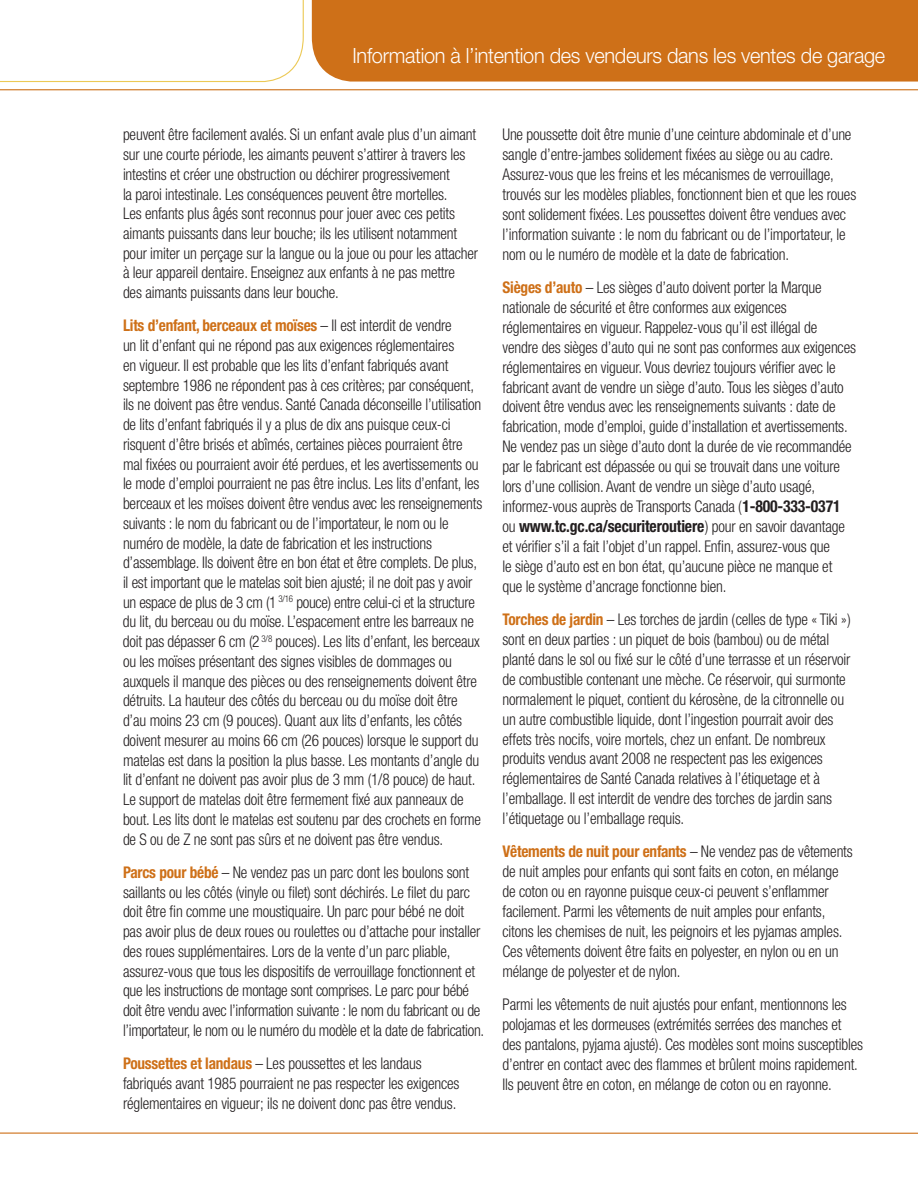
<style>
.page{position:relative;width:918px;height:1188px;background:#fff}
.page>*{position:absolute;margin:0;border:0;box-sizing:border-box;transform-origin:0 0}
.t1{font:300 21px "Helvetica Neue";letter-spacing:-.015em;color:#fff;scale:.95 1}
.t2{font:700 condensed 16.5px "Helvetica Neue";letter-spacing:-.01em;color:#231f20;scale:.95 1}
.t3{font:300 condensed 16.2px/19.8px "Helvetica Neue";letter-spacing:-.01em;color:#231f20;scale:.95 1}
.s1{font-weight:700;color:#ce7018}
.s2{font-weight:700;font-size:16.5px}
.s3{font-weight:300;font-size:16.2px}
</style>
<div class="page">
<svg style="left:0;top:0;width:304px;height:83px"></svg>
<div style="left:312px;top:0;width:606px;height:82px;background:#ce7018"></div>
<hr style="left:0;top:1133px;width:918px;height:1px;background:#ce7018">
<hr style="left:0;top:89px;width:918px;height:1px;background:#ce7018">
<p class="t1" style="left:352px;top:43px;width:562px">Information à l’intention des vendeurs dans les ventes de garage</p>
<p class="t3" style="left:123px;top:125px;width:375px">peuvent être facilement avalés. Si un enfant avale plus d’un aimant sur une courte période, les aimants peuvent s’attirer à travers les intestins et créer une obstruction ou déchirer progressivement<br>la paroi intestinale. Les conséquences peuvent être mortelles.<br>Les enfants plus âgés sont reconnus pour jouer avec ces petits aimants puissants dans leur bouche; ils les utilisent notamment pour imiter un perçage sur la langue ou la joue ou pour les attacher à leur appareil dentaire. Enseignez aux enfants à ne pas mettre<br>des aimants puissants dans leur bouche.</p>
<p class="t3" style="left:123px;top:316px;width:380px"><span class="s1">Lits d’enfant, berceaux et moïses</span> – Il est interdit de vendre<br>un lit d’enfant qui ne répond pas aux exigences réglementaires<br>en vigueur. Il est probable que les lits d’enfant fabriqués avant septembre 1986 ne répondent pas à ces critères; par conséquent, ils ne doivent pas être vendus. Santé Canada déconseille l’utilisation de lits d’enfant fabriqués il y a plus de dix ans puisque ceux-ci risquent d’être brisés et abîmés, certaines pièces pourraient être mal fixées ou pourraient avoir été perdues, et les avertissements ou le mode d’emploi pourraient ne pas être inclus. Les lits d’enfant, les berceaux et les moïses doivent être vendus avec les renseignements suivants : le nom du fabricant ou de l’importateur, le nom ou le numéro de modèle, la date de fabrication et les instructions d’assemblage. Ils doivent être en bon état et être complets. De plus, il est important que le matelas soit bien ajusté; il ne doit pas y avoir un espace de plus de 3 cm (1 <sup>3/16</sup> pouce) entre celui-ci et la structure du lit, du berceau ou du moïse. L’espacement entre les barreaux ne doit pas dépasser 6 cm (2 <sup>3/8</sup> pouces). Les lits d’enfant, les berceaux ou les moïses présentant des signes visibles de dommages ou auxquels il manque des pièces ou des renseignements doivent être détruits. La hauteur des côtés du berceau ou du moïse doit être d’au moins 23 cm (9 pouces). Quant aux lits d’enfants, les côtés doivent mesurer au moins 66 cm (26 pouces) lorsque le support du matelas est dans la position la plus basse. Les montants d’angle du lit d’enfant ne doivent pas avoir plus de 3 mm (1/8 pouce) de haut.<br>Le support de matelas doit être fermement fixé aux panneaux de bout. Les lits dont le matelas est soutenu par des crochets en forme de S ou de Z ne sont pas sûrs et ne doivent pas être vendus.</p>
<p class="t3" style="left:123px;top:862px;width:382px"><span class="s1">Parcs pour bébé</span> – Ne vendez pas un parc dont les boulons sont saillants ou les côtés (vinyle ou filet) sont déchirés. Le filet du parc doit être fin comme une moustiquaire. Un parc pour bébé ne doit pas avoir plus de deux roues ou roulettes ou d’attache pour installer des roues supplémentaires. Lors de la vente d’un parc pliable, assurez-vous que tous les dispositifs de verrouillage fonctionnent et que les instructions de montage sont comprises. Le parc pour bébé doit être vendu avec l’information suivante : le nom du fabricant ou de l’importateur, le nom ou le numéro du modèle et la date de fabrication.</p>
<p class="t3" style="left:123px;top:1053px;width:356px"><span class="s1">Poussettes et landaus</span> – Les poussettes et les landaus fabriqués avant 1985 pourraient ne pas respecter les exigences réglementaires en vigueur; ils ne doivent donc pas être vendus.</p>
<p class="t3" style="left:503px;top:125px;width:374px">Une poussette doit être munie d’une ceinture abdominale et d’une sangle d’entre-jambes solidement fixées au siège ou au cadre.<br>Assurez-vous que les freins et les mécanismes de verrouillage, trouvés sur les modèles pliables, fonctionnent bien et que les roues sont solidement fixées. Les poussettes doivent être vendues avec l’information suivante : le nom du fabricant ou de l’importateur, le nom ou le numéro de modèle et la date de fabrication.</p>
<p class="t3" style="left:503px;top:277px;width:374px"><span class="s1">Sièges d’auto</span> – Les sièges d’auto doivent porter la Marque nationale de sécurité et être conformes aux exigences réglementaires en vigueur. Rappelez-vous qu’il est illégal de vendre des sièges d’auto qui ne sont pas conformes aux exigences réglementaires en vigueur. Vous devriez toujours vérifier avec le fabricant avant de vendre un siège d’auto. Tous les sièges d’auto doivent être vendus avec les renseignements suivants : date de fabrication, mode d’emploi, guide d’installation et avertissements.<br>Ne vendez pas un siège d’auto dont la durée de vie recommandée par le fabricant est dépassée ou qui se trouvait dans une voiture lors d’une collision. Avant de vendre un siège d’auto usagé, informez-vous auprès de Transports Canada (<span class="s2">1-800-333-0371</span></p>
<p class="t2" style="left:503px;top:516px;width:362px"><span class="s3">ou</span> www.tc.gc.ca/securiteroutiere<span class="s3">) pour en savoir davantage</span></p>
<p class="t3" style="left:503px;top:536px;width:349px">et vérifier s’il a fait l’objet d’un rappel. Enfin, assurez-vous que le siège d’auto est en bon état, qu’aucune pièce ne manque et que le système d’ancrage fonctionne bien.</p>
<p class="t3" style="left:503px;top:609px;width:368px"><span class="s1">Torches de jardin</span> – Les torches de jardin (celles de type « Tiki ») sont en deux parties : un piquet de bois (bambou) ou de métal planté dans le sol ou fixé sur le côté d’une terrasse et un réservoir de combustible contenant une mèche. Ce réservoir, qui surmonte normalement le piquet, contient du kérosène, de la citronnelle ou un autre combustible liquide, dont l’ingestion pourrait avoir des effets très nocifs, voire mortels, chez un enfant. De nombreux produits vendus avant 2008 ne respectent pas les exigences réglementaires de Santé Canada relatives à l’étiquetage et à l’emballage. Il est interdit de vendre des torches de jardin sans l’étiquetage ou l’emballage requis.</p>
<p class="t3" style="left:503px;top:842px;width:370px"><span class="s1">Vêtements de nuit pour enfants</span> – Ne vendez pas de vêtements de nuit amples pour enfants qui sont faits en coton, en mélange de coton ou en rayonne puisque ceux-ci peuvent s’enflammer facilement. Parmi les vêtements de nuit amples pour enfants, citons les chemises de nuit, les peignoirs et les pyjamas amples.<br>Ces vêtements doivent être faits en polyester, en nylon ou en un mélange de polyester et de nylon.</p>
<p class="t3" style="left:503px;top:994px;width:381px">Parmi les vêtements de nuit ajustés pour enfant, mentionnons les polojamas et les dormeuses (extrémités serrées des manches et des pantalons, pyjama ajusté). Ces modèles sont moins susceptibles d’entrer en contact avec des flammes et brûlent moins rapidement.<br>Ils peuvent être en coton, en mélange de coton ou en rayonne.</p>
</div>
